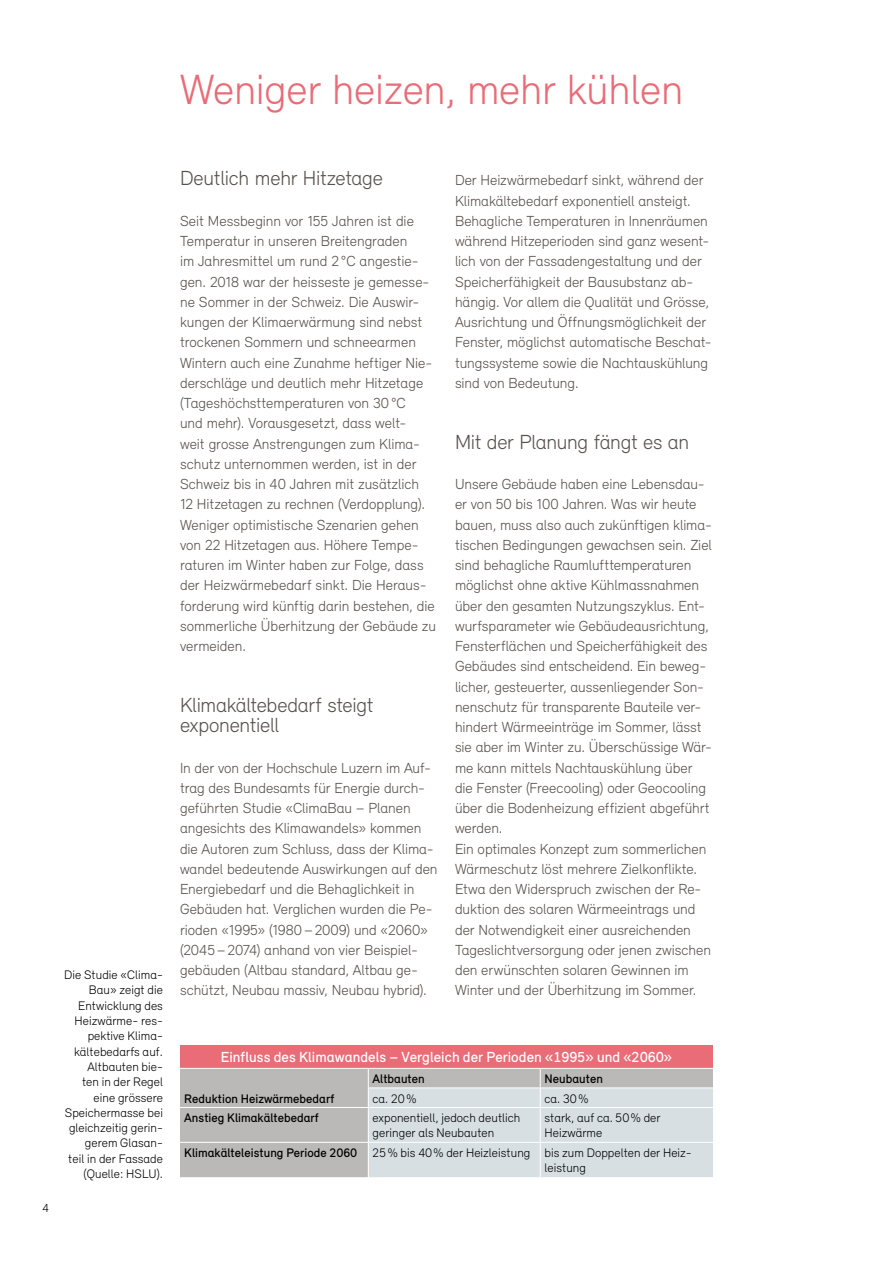
<style>
.page{position:relative;width:893px;height:1263px;background:#fff}
.page>*{position:absolute;margin:0;border:0;box-sizing:border-box;transform-origin:0 0}
.t1{font:300 43.5px "Relevant";letter-spacing:-.005em;color:#e96c77}
.t2{font:300 21px/20.2px "Relevant";letter-spacing:-.015em;color:#57514d}
.t3{font:300 15px/20.2px "Relevant";letter-spacing:-.005em;color:#57514d}
.t4{font:500 15px "Relevant";letter-spacing:.005em;color:#fff}
.t5{font:300 12.75px/15.3px "Relevant";letter-spacing:.005em;color:#000}
.t6{font:500 12.75px "Relevant";letter-spacing:.005em;color:#000}
.t7{font:300 12px "Relevant";color:#000}
.s1{font-weight:500}
</style>
<div class="page">
<div style="left:180px;top:1045px;width:533px;height:23px;background:#e96c77"></div>
<div style="left:180px;top:1069px;width:188px;height:108px;background:#bab9b8"></div>
<hr style="left:180px;top:1142px;width:188px;height:1px;background:#fff">
<hr style="left:180px;top:1107px;width:188px;height:1px;background:#fff">
<svg style="left:368px;top:1069px;width:345px;height:108px"></svg>
<hr style="left:368px;top:1107px;width:172px;height:1px;background:#fff">
<hr style="left:368px;top:1108px;width:1px;height:34px;background:#fff">
<hr style="left:540px;top:1108px;width:1px;height:34px;background:#fff">
<hr style="left:368px;top:1142px;width:172px;height:1px;background:#fff">
<h1 class="t1" style="left:180px;top:66px;width:505px">Weniger heizen, mehr kühlen</h1>
<p class="t7" style="left:43px;top:1202px;width:8px">4</p>
<p class="t5" style="left:64px;top:967px;width:100px;text-align:right">Die Studie «Clima-<br>Bau» zeigt die<br>Entwicklung des<br>Heizwärme- res&shy;pektive Klima&shy;kältebedarfs auf.<br>Altbauten bie-<br>ten in der Regel eine grössere<br>Speicher masse bei gleichzeitig gerin&shy;gerem Glasan-<br>teil in der Fassade (Quelle: HSLU).</p>
<h2 class="t2" style="left:180px;top:168px;width:205px">Deutlich mehr Hitzetage</h2>
<p class="t3" style="left:180px;top:211px;width:258px">Seit Messbeginn vor 155 Jahren ist die Temperatur in unseren Breitengraden<br>im Jahresmittel um rund 2 °C angestie&shy;gen. 2018 war der heisseste je gemesse&shy;ne Sommer in der Schweiz. Die Auswir&shy;kungen der Klimaerwärmung sind nebst trockenen Sommern und schneearmen Wintern auch eine Zunahme heftiger Nie&shy;derschläge und deutlich mehr Hitze tage (Tageshöchsttemperaturen von 30 °C<br>und mehr). Vorausgesetzt, dass welt-<br>weit grosse Anstrengungen zum Klima&shy;schutz unternommen werden, ist in der Schweiz bis in 40 Jahren mit zusätzlich<br>12 Hitzetagen zu rechnen (Verdopplung).<br>Weniger optimistische Szenarien gehen von 22 Hitzetagen aus. Höhere Tempe&shy;raturen im Winter haben zur Folge, dass der Heizwärmebedarf sinkt. Die Heraus&shy;forderung wird künftig darin bestehen, die sommerliche Überhitzung der Gebäude zu vermeiden.</p>
<h2 class="t2" style="left:180px;top:695px;width:195px">Klimakältebedarf steigt exponentiell</h2>
<p class="t3" style="left:180px;top:757px;width:259px">In der von der Hochschule Luzern im Auf&shy;trag des Bundesamts für Energie durch&shy;geführten Studie «ClimaBau – Planen angesichts des Klimawandels» kommen die Autoren zum Schluss, dass der Klima&shy;wandel bedeutende Auswirkungen auf den Energiebedarf und die Behaglichkeit in Gebäuden hat. Verglichen wurden die Pe&shy;rioden «1995» (1980 – 2009) und «2060» (2045 – 2074) anhand von vier Beispiel&shy;gebäuden (Altbau standard, Altbau ge&shy;schützt, Neubau massiv, Neubau hybrid).</p>
<p class="t3" style="left:455px;top:170px;width:258px">Der Heizwärmebedarf sinkt, während der Klimakältebedarf exponentiell ansteigt.<br>Behagliche Temperaturen in Innenräumen während Hitzeperioden sind ganz wesent&shy;lich von der Fassadengestaltung und der Speicherfähigkeit der Bausubstanz ab&shy;hängig. Vor allem die Qualität und Grösse, Ausrichtung und Öffnungsmöglichkeit der Fenster, möglichst automatische Beschat&shy;tungssysteme sowie die Nachtauskühlung sind von Bedeutung.</p>
<h2 class="t2" style="left:455px;top:431px;width:236px">Mit der Planung fängt es an</h2>
<p class="t3" style="left:455px;top:474px;width:259px">Unsere Gebäude haben eine Lebensdau&shy;er von 50 bis 100 Jahren. Was wir heute bauen, muss also auch zukünftigen klima&shy;tischen Bedingungen gewachsen sein. Ziel sind behagliche Raumlufttemperaturen möglichst ohne aktive Kühlmassnahmen über den gesamten Nutzungszyklus. Ent&shy;wurfsparameter wie Gebäudeausrichtung, Fensterflächen und Speicherfähigkeit des Gebäudes sind entscheidend. Ein beweg&shy;licher, gesteuerter, aussenliegender Son&shy;nenschutz für transparente Bauteile ver&shy;hindert Wärmeeinträge im Sommer, lässt sie aber im Winter zu. Überschüssige Wär&shy;me kann mittels Nachtauskühlung über die Fenster (Freecooling) oder Geocooling über die Bodenheizung effizient abgeführt werden.<br>Ein optimales Konzept zum sommerlichen Wärmeschutz löst mehrere Zielkonflikte.<br>Etwa den Widerspruch zwischen der Re&shy;duktion des solaren Wärmeeintrags und der Notwendigkeit einer ausreichenden Tageslichtversorgung oder jenen zwischen den erwünschten solaren Gewinnen im Winter und der Überhitzung im Sommer.</p>
<p class="t4" style="left:221px;top:1051px;width:453px">Einfluss des Klimawandels – Vergleich der Perioden «1995» und «2060»</p>
<p class="t6" style="left:373px;top:1074px;width:54px">Altbauten</p>
<p class="t6" style="left:544px;top:1074px;width:60px">Neubauten</p>
<p class="t6" style="left:184px;top:1093px;width:152px">Reduktion Heizwärmebedarf</p>
<p class="t5" style="left:373px;top:1091px;width:45px">ca. 20 %</p>
<p class="t5" style="left:544px;top:1091px;width:45px">ca. 30 %</p>
<p class="t6" style="left:184px;top:1113px;width:136px">Anstieg Klimakältebedarf</p>
<p class="t5" style="left:373px;top:1110px;width:149px">exponentiell, jedoch deutlich geringer als Neubauten</p>
<p class="t5" style="left:544px;top:1110px;width:118px">stark, auf ca. 50 % der<br>Heizwärme</p>
<p class="t5" style="left:544px;top:1145px;width:149px;text-indent:-360px"><span class="s1">Klimakälteleistung Periode 2060</span> 25 % bis 40 % der Heizleistung bis zum Doppelten der Heiz&shy;leistung</p>
</div>
